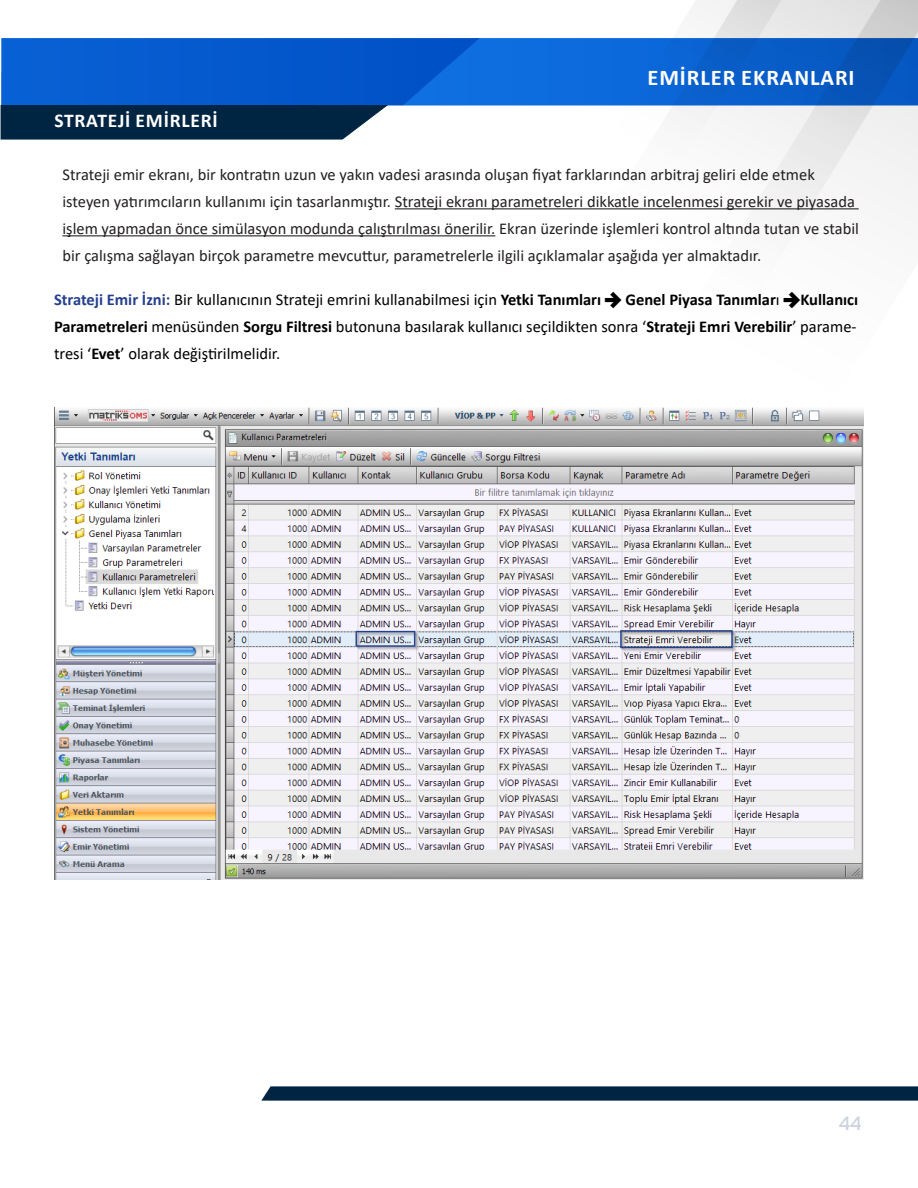
<style>
.page{position:relative;width:918px;height:1188px;background:#fff}
.page>*{position:absolute;margin:0;border:0;box-sizing:border-box;transform-origin:0 0}
.ana_baslik{font:700 22.5px "Calibri";letter-spacing:.04em;color:#fff}
.t1{font:21px "Kanit";color:#ccd4e0}
.konu_başlığı__index{font:700 19.5px "Calibri";letter-spacing:.04em;color:#fff}
.metin{font:16.5px/27px "Calibri";color:#231f20}
.metin_kombinasyonu_s{font:16.5px/27px "Calibri";color:#000;text-align:justify}
.s1{font-weight:700;color:#253f8e}
.s2{font-weight:700}
.s3{font-family:"Iconic Stroke"}
</style>
<div class="page">
<img style="left:0;top:0;width:918px;height:1101px">
<div style="left:1px;top:105px;width:387px;height:34px;background:#002542"></div>
<hr style="left:395px;top:208px;width:464px;height:1px;background:#231f20">
<hr style="left:63px;top:235px;width:432px;height:1px;background:#231f20">
<img style="left:54px;top:408px;width:810px;height:472px">
<p class="konu_başlığı__index" style="left:54px;top:107px;width:165px">STRATEJİ EMİRLERİ</p>
<p class="ana_baslik" style="left:648px;top:62px;width:208px">EMİRLER EKRANLARI</p>
<p class="metin" style="left:63px;top:161px;width:798px">Strateji emir ekranı, bir kontratın uzun ve yakın vadesi arasında oluşan fiyat farklarından arbitraj geliri elde etmek isteyen yatırımcıların kullanımı için tasarlanmıştır. Strateji ekranı parametreleri dikkatle incelenmesi gerekir ve piyasada işlem yapmadan önce simülasyon modunda çalıştırılması önerilir. Ekran üzerinde işlemleri kontrol altında tutan ve stabil bir çalışma sağlayan birçok parametre mevcuttur, parametrelerle ilgili açıklamalar aşağıda yer almaktadır.</p>
<p class="metin_kombinasyonu_s" style="left:54px;top:286px;width:806px"><span class="s1">Strateji Emir İzni:</span> Bir kullanıcının Strateji emrini kullanabilmesi için <span class="s2">Yetki Tanımları</span> <span class="s3">→</span> <span class="s2">Genel Piyasa Tanımlar</span>ı <span class="s3">→</span><span class="s2">Kullanıcı Parametreleri</span> menüsünden <span class="s2">Sorgu Filtresi</span> butonuna basılarak kullanıcı seçildikten sonra ‘<span class="s2">Strateji Emri Verebilir</span>’ parame&shy;tresi ‘<span class="s2">Evet</span>’ olarak değiştirilmelidir.</p>
<p class="t1" style="left:839px;top:1108px;width:24px">44</p>
</div>
